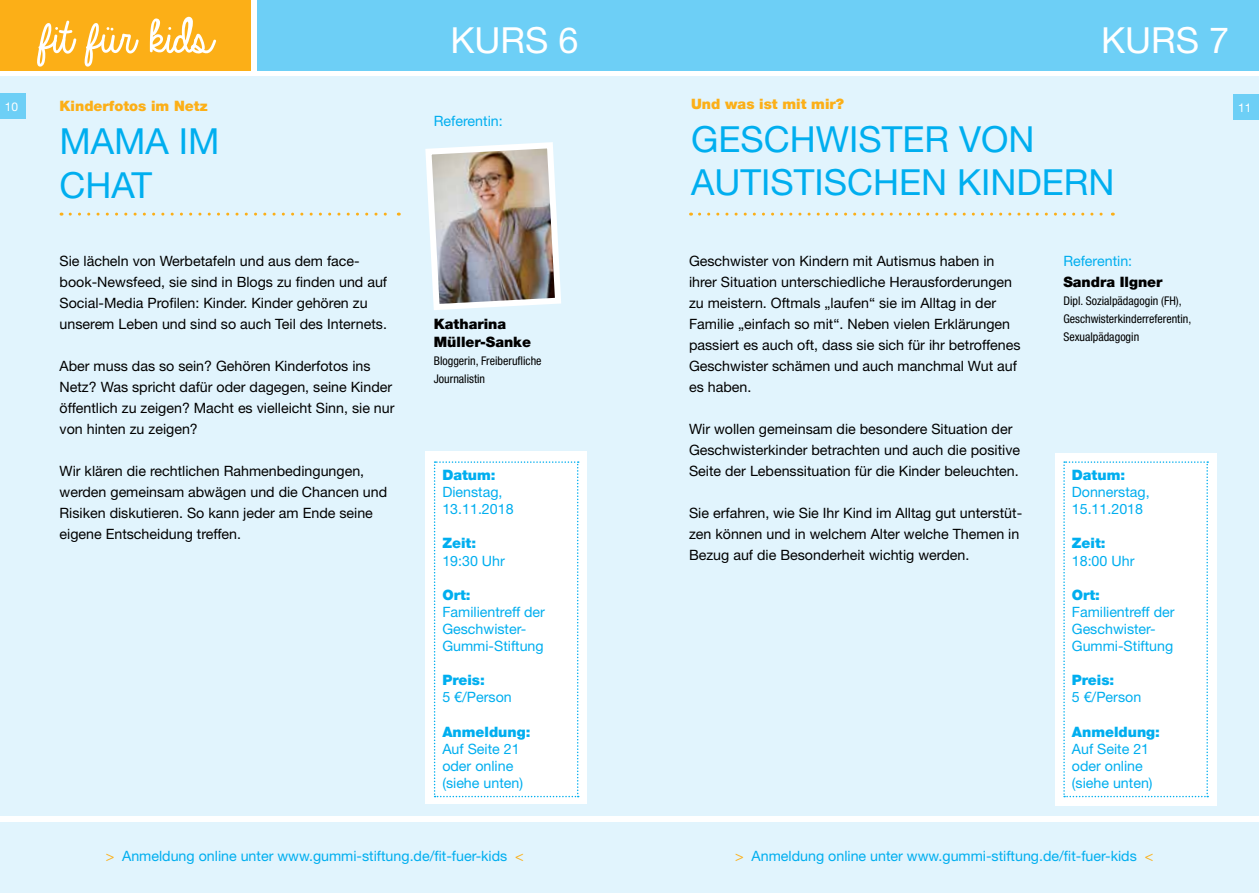
<style>
.page{position:relative;width:1259px;height:893px;background:#fff}
.page>*{position:absolute;margin:0;border:0;box-sizing:border-box;transform-origin:0 0}
.t1{font:51.75px "Always In My Heart";color:#fff}
.t2{font:36px/43.2px "Helvetica Neue LT";color:#00aeef}
.t3{font:36px "Helvetica Neue LT";color:#fff}
.t4{font:14.25px/21px "Helvetica Neue LT";color:#000}
.t5{font:14.25px/17.1px "Helvetica Neue LT";color:#00aeef}
.t6{font:900 14.25px "Helvetica Neue LT Com";color:#00aeef}
.t7{font:900 14.25px "Helvetica Neue LT Com";color:#fcaf17}
.t8{font:900 14.25px/18px "Helvetica Neue LT Com";color:#000}
.t9{font:condensed 12px/18px "Helvetica Neue LT";color:#000}
.t10{font:12px "Helvetica Neue LT";color:#fff}
.s1{color:#fcaf17}
</style>
<div class="page">
<div style="left:0;top:77px;width:629px;height:739px;background:#e1f4fd"></div>
<div style="left:0;top:823px;width:629px;height:70px;background:#e1f4fd"></div>
<div style="left:629px;top:77px;width:630px;height:739px;background:#e1f4fd"></div>
<div style="left:257px;top:0;width:1002px;height:70px;background:#6dcff6"></div>
<div style="left:0;top:0;width:251px;height:70px;background:#fcaf17"></div>
<svg style="left:70px;top:213px;width:329px;height:3px"></svg>
<div style="left:629px;top:823px;width:630px;height:70px;background:#e1f4fd"></div>
<svg style="left:699px;top:213px;width:414px;height:3px"></svg>
<div style="left:0;top:94px;width:26px;height:25px;background:#6dcff6"></div>
<div style="left:1233px;top:94px;width:26px;height:26px;background:#6dcff6"></div>
<img style="left:425px;top:142px;width:136px;height:168px">
<div style="left:425px;top:451px;width:162px;height:353px;background:#fff"></div>
<svg style="left:434px;top:461px;width:145px;height:336px"></svg>
<div style="left:1054px;top:453px;width:162px;height:353px;background:#fff"></div>
<svg style="left:1063px;top:461px;width:145px;height:336px"></svg>
<h1 class="t1" style="left:30px;top:9px;width:175px">fit für kids</h1>
<h2 class="t3" style="left:450px;top:18px;width:130px">Ku rs 6</h2>
<h2 class="t3" style="left:1101px;top:18px;width:130px">Ku rs 7</h2>
<p class="t7" style="left:60px;top:97px;width:150px">Kinderfotos im Netz</p>
<h2 class="t2" style="left:60px;top:119px;width:156px">Mama im<br>Chat</h2>
<p class="t7" style="left:691px;top:95px;width:154px">Und was ist mit mir?</p>
<h2 class="t2" style="left:691px;top:117px;width:425px">Geschwister von<br>Autistischen Kindern</h2>
<p class="t10" style="left:5px;top:99px;width:15px">10</p>
<p class="t10" style="left:1238px;top:100px;width:15px">11</p>
<p class="t5" style="left:434px;top:112px;width:70px">Referentin:</p>
<p class="t4" style="left:60px;top:251px;width:329px">Sie lächeln von Werbetafeln und aus dem face&shy;book-Newsfeed, sie sind in Blogs zu finden und auf Social-Media Profilen: Kinder. Kinder gehören zu unserem Leben und sind so auch Teil des I nternets.</p>
<p class="t4" style="left:60px;top:356px;width:336px">Aber muss das so sein? Gehören Kinderfotos ins Netz? Was spricht dafür oder dagegen, seine Kinder öffentlich zu zeigen? Macht es vielleicht Sinn, sie nur von hinten zu zeigen?</p>
<p class="t4" style="left:60px;top:461px;width:329px">Wir klären die rechtlichen Rahmenbedingungen, werden gemeinsam abwägen und die Chancen und Risiken diskutieren. So kann jeder am Ende seine eigene Entscheidung treffen.</p>
<p class="t8" style="left:434px;top:315px;width:99px">Katharina<br>Müller-Sanke</p>
<p class="t9" style="left:434px;top:352px;width:109px">Bloggerin, Freiberufliche<br>Journalistin</p>
<p class="t6" style="left:442px;top:466px;width:55px">Datum:</p>
<p class="t5" style="left:442px;top:483px;width:73px">Dienstag,<br>13.11.2018</p>
<p class="t6" style="left:442px;top:535px;width:35px">Zeit:</p>
<p class="t5" style="left:442px;top:552px;width:64px">19:30 Uhr</p>
<p class="t6" style="left:442px;top:586px;width:30px">Ort:</p>
<p class="t5" style="left:442px;top:603px;width:104px">Familientreff der<br>Geschwister-<br>Gummi-Stiftung</p>
<p class="t6" style="left:442px;top:672px;width:44px">Preis:</p>
<p class="t5" style="left:442px;top:689px;width:71px">5 €/Person</p>
<p class="t6" style="left:442px;top:723px;width:90px">Anmeldung:</p>
<p class="t5" style="left:442px;top:740px;width:82px">Auf Seite 21 oder online (siehe unten)</p>
<p class="t5" style="left:106px;top:847px;width:420px"><span class="s1">&gt;</span> Anmeldung online unter www.gummi-stiftung.de/fit-fuer-kids <span class="s1">&lt;</span></p>
<p class="t4" style="left:689px;top:251px;width:333px">Geschwister von Kindern mit Autismus haben in ihrer Situation unterschiedliche Herausforderungen zu meistern. Oftmals „laufen“ sie im Alltag in der Familie „einfach so mit“. Neben vielen Erklärungen passiert es auch oft, dass sie sich für ihr betroffenes Geschwister schämen und auch manchmal Wut auf es haben.</p>
<p class="t4" style="left:689px;top:419px;width:332px">Wir wollen gemeinsam die besondere Situation der<br>Geschwisterkinder betrachten und auch die positive<br>Seite der Lebenssituation für die Kinder beleuchten.</p>
<p class="t4" style="left:689px;top:503px;width:335px">Sie erfahren, wie Sie I hr Kind im Alltag gut unterstüt&shy;zen können und in welchem Alter welche Themen in<br>Bezug auf die Besonderheit wichtig werden.</p>
<p class="t5" style="left:1063px;top:253px;width:70px">Referentin:</p>
<p class="t8" style="left:1063px;top:273px;width:101px">Sandra Ilgner</p>
<p class="t9" style="left:1063px;top:292px;width:129px">Dipl. Sozialpädagogin (FH),<br>Geschwisterkinderreferentin,<br>Sexualpädagogin</p>
<p class="t6" style="left:1071px;top:466px;width:55px">Datum:</p>
<p class="t5" style="left:1071px;top:483px;width:79px">Donnerstag,<br>15.11.2018</p>
<p class="t6" style="left:1071px;top:535px;width:35px">Zeit:</p>
<p class="t5" style="left:1071px;top:552px;width:64px">18:00 Uhr</p>
<p class="t6" style="left:1071px;top:586px;width:30px">Ort:</p>
<p class="t5" style="left:1071px;top:603px;width:104px">Familientreff der<br>Geschwister-<br>Gummi-Stiftung</p>
<p class="t6" style="left:1071px;top:672px;width:44px">Preis:</p>
<p class="t5" style="left:1071px;top:689px;width:71px">5 €/Person</p>
<p class="t6" style="left:1071px;top:723px;width:90px">Anmeldung:</p>
<p class="t5" style="left:1071px;top:740px;width:82px">Auf Seite 21 oder online (siehe unten)</p>
<p class="t5" style="left:735px;top:847px;width:420px"><span class="s1">&gt;</span> Anmeldung online unter www.gummi-stiftung.de/fit-fuer-kids <span class="s1">&lt;</span></p>
</div>
